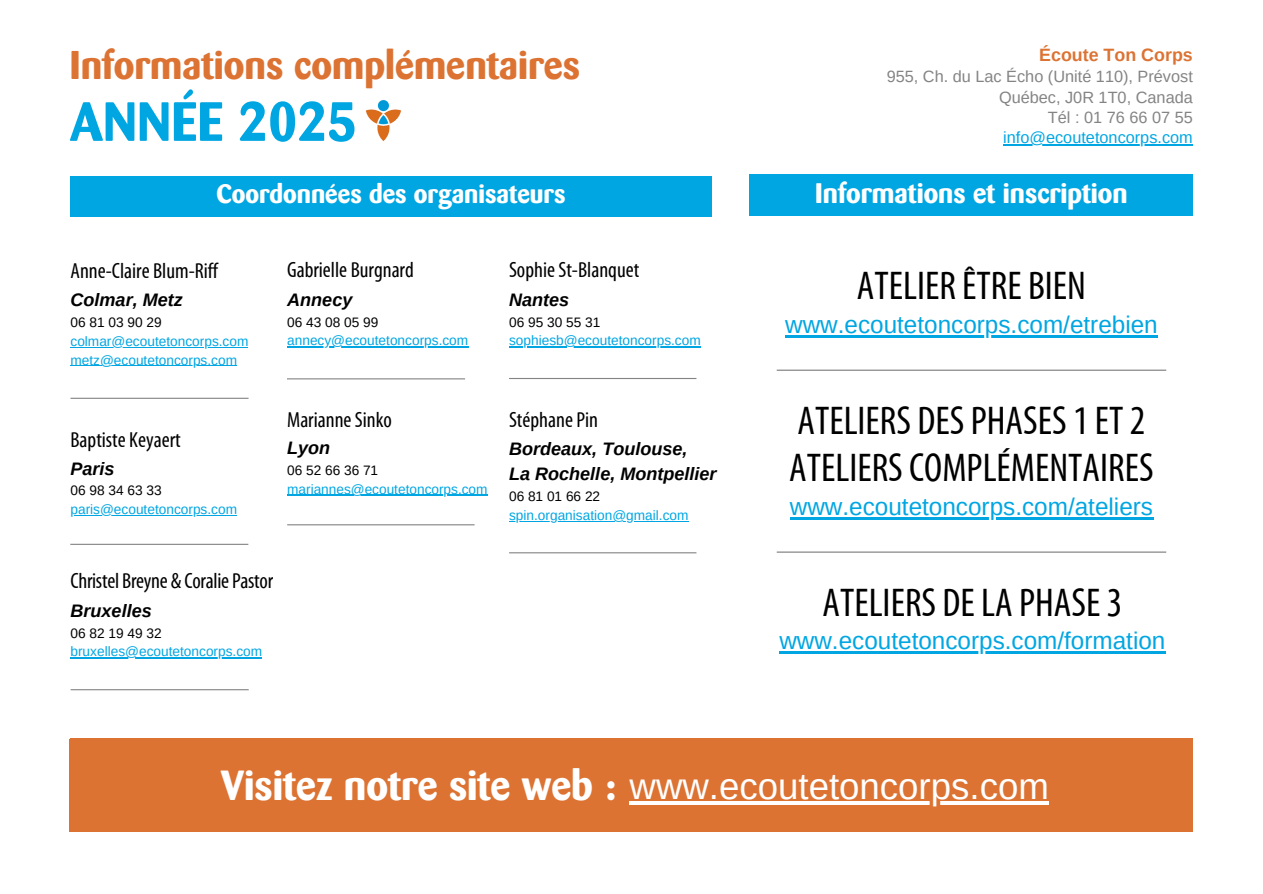
<style>
.page{position:relative;width:1263px;height:894px;background:#fff}
.page>*{position:absolute;margin:0;border:0;box-sizing:border-box;transform-origin:0 0}
.t1{font:700 54.6px "Barmeno";color:#00a6e2}
.t2{font:700 41.7px "Barmeno";color:#fff}
.t3{font:condensed 40.5px "Myriad Pro";color:#000}
.t4{font:700 39.75px "Barmeno";color:#dc7333}
.t5{font:36.6px "Arimo";color:#fff}
.t6{font:700 28.05px "Barmeno";color:#fff}
.t7{font:700 26.25px "Barmeno";color:#fff}
.t8{font:24.3px "Arimo";color:#00a6e2}
.t9{font:condensed 21.9px "Myriad Pro";color:#000}
.t10{font:italic 700 18px "Arimo";color:#000}
.t11{font:700 17.85px "Arimo";color:#dc7333}
.t12{font:16.35px "Arimo";color:#848484}
.t13{font:16.35px "Arimo";color:#00a6e2}
.t14{font:13.65px "Arimo";color:#00a6e2}
.t15{font:13.65px "Arimo";color:#000}
</style>
<div class="page">
<div style="left:70px;top:176px;width:642px;height:40px;background:#00a6e2"></div>
<hr style="left:70px;top:397px;width:179px;height:2px;background:#848484">
<hr style="left:70px;top:346px;width:178px;height:1px;background:#00a6e2">
<hr style="left:70px;top:365px;width:167px;height:1px;background:#00a6e2">
<hr style="left:70px;top:514px;width:167px;height:1px;background:#00a6e2">
<hr style="left:70px;top:657px;width:192px;height:1px;background:#00a6e2">
<hr style="left:287px;top:494px;width:201px;height:1px;background:#00a6e2">
<hr style="left:71px;top:689px;width:178px;height:1px;background:#848484">
<hr style="left:70px;top:543px;width:178px;height:1px;background:#848484">
<hr style="left:287px;top:524px;width:188px;height:1px;background:#848484">
<hr style="left:287px;top:346px;width:181px;height:1px;background:#00a6e2">
<hr style="left:287px;top:378px;width:178px;height:1px;background:#848484">
<div style="left:70px;top:738px;width:1123px;height:93px;background:#dc7333"></div>
<svg style="left:630px;top:800px;width:419px;height:4px"></svg>
<img style="left:365px;top:99px;width:36px;height:42px">
<hr style="left:1003px;top:144px;width:190px;height:1px;background:#00a6e2">
<div style="left:750px;top:174px;width:443px;height:42px;background:#00a6e2"></div>
<hr style="left:785px;top:335px;width:373px;height:2px;background:#00a6e2">
<hr style="left:790px;top:517px;width:363px;height:2px;background:#00a6e2">
<hr style="left:779px;top:651px;width:386px;height:2px;background:#00a6e2">
<hr style="left:777px;top:369px;width:389px;height:2px;background:#848484">
<hr style="left:777px;top:551px;width:389px;height:1px;background:#848484">
<hr style="left:509px;top:346px;width:192px;height:1px;background:#00a6e2">
<hr style="left:509px;top:521px;width:179px;height:1px;background:#00a6e2">
<hr style="left:509px;top:378px;width:187px;height:1px;background:#848484">
<hr style="left:509px;top:552px;width:187px;height:1px;background:#848484">
<p class="t4" style="left:70px;top:48px;width:512px">Informations complémentaires</p>
<p class="t1" style="left:70px;top:99px;width:288px">ANNÉE 2025</p>
<h2 class="t7" style="left:216px;top:183px;width:351px">Coordonnées des organisateurs</h2>
<p class="t9" style="left:70px;top:262px;width:149px">Anne-Claire Blum-Riff</p>
<p class="t10" style="left:70px;top:290px;width:114px">Colmar, Metz</p>
<p class="t15" style="left:70px;top:314px;width:93px">06 81 03 90 29</p>
<p class="t14" style="left:70px;top:333px;width:179px">colmar@ecoutetoncorps.com</p>
<p class="t14" style="left:70px;top:352px;width:168px">metz@ecoutetoncorps.com</p>
<p class="t9" style="left:70px;top:430px;width:112px">Baptiste Keyaert</p>
<h5 class="t10" style="left:70px;top:458px;width:46px">Paris</h5>
<h5 class="t15" style="left:70px;top:482px;width:93px">06 98 34 63 33</h5>
<p class="t14" style="left:70px;top:501px;width:168px">paris@ecoutetoncorps.com</p>
<p class="t9" style="left:287px;top:261px;width:128px">Gabrielle Burgnard</p>
<p class="t10" style="left:287px;top:289px;width:67px">Annecy</p>
<h6 class="t15" style="left:287px;top:314px;width:93px">06 43 08 05 99</h6>
<p class="t14" style="left:287px;top:333px;width:183px">annecy@ecoutetoncorps.com</p>
<p class="t9" style="left:287px;top:410px;width:106px">Marianne Sinko</p>
<p class="t10" style="left:287px;top:437px;width:44px">Lyon</p>
<p class="t15" style="left:287px;top:463px;width:93px">06 52 66 36 71</p>
<p class="t14" style="left:287px;top:481px;width:202px">mariannes@ecoutetoncorps.com</p>
<p class="t9" style="left:70px;top:571px;width:204px">Christel Breyne &amp; CoraliePastor</p>
<p class="t10" style="left:70px;top:600px;width:83px">Bruxelles</p>
<p class="t15" style="left:70px;top:625px;width:93px">06 82 19 49 32</p>
<p class="t14" style="left:70px;top:643px;width:193px">bruxelles@ecoutetoncorps.com</p>
<h6 class="t9" style="left:509px;top:261px;width:132px">Sophie St-Blanquet</h6>
<h3 class="t10" style="left:509px;top:289px;width:62px">Nantes</h3>
<h3 class="t15" style="left:509px;top:314px;width:93px">06 95 30 55 31</h3>
<h6 class="t14" style="left:509px;top:333px;width:193px">sophiesb@ecoutetoncorps.com</h6>
<h1 class="t9" style="left:509px;top:411px;width:91px">Stéphane Pin</h1>
<h6 class="t10" style="left:509px;top:439px;width:180px">Bordeaux, Toulouse,</h6>
<h2 class="t10" style="left:509px;top:464px;width:209px">La Rochelle, Montpellier</h2>
<h4 class="t15" style="left:509px;top:488px;width:93px">06 81 01 66 22</h4>
<p class="t14" style="left:509px;top:507px;width:181px">spin.organisation@gmail.com</p>
<p class="t11" style="left:1039px;top:45px;width:155px">Écoute Ton Corps</p>
<p class="t12" style="left:887px;top:67px;width:308px">955, Ch. du Lac Écho (Unité 110), Prévost</p>
<p class="t12" style="left:999px;top:88px;width:195px">Québec, J0R 1T0, Canada</p>
<p class="t12" style="left:1048px;top:108px;width:146px">Tél : 01 76 66 07 55</p>
<p class="t13" style="left:1003px;top:128px;width:191px">info@ecoutetoncorps.com</p>
<p class="t6" style="left:815px;top:182px;width:314px">Informations et inscription</p>
<p class="t3" style="left:857px;top:269px;width:231px">ATELIER ÊTRE BIEN</p>
<p class="t8" style="left:785px;top:311px;width:374px">www.ecoutetoncorps.com/etrebien</p>
<p class="t3" style="left:797px;top:403px;width:350px">ATELIERS DES PHASES 1 ET 2</p>
<p class="t3" style="left:789px;top:450px;width:366px">ATELIERS COMPLÉMENTAIRES</p>
<p class="t8" style="left:790px;top:492px;width:365px">www.ecoutetoncorps.com/ateliers</p>
<p class="t3" style="left:822px;top:585px;width:301px">ATELIERS DE LA PHASE 3</p>
<h1 class="t8" style="left:779px;top:627px;width:388px">www.ecoutetoncorps.com/formation</h1>
<p class="t2" style="left:221px;top:768px;width:397px">Visitez notre site web :</p>
<p class="t5" style="left:630px;top:765px;width:421px">www.ecoutetoncorps.com</p>
</div>
